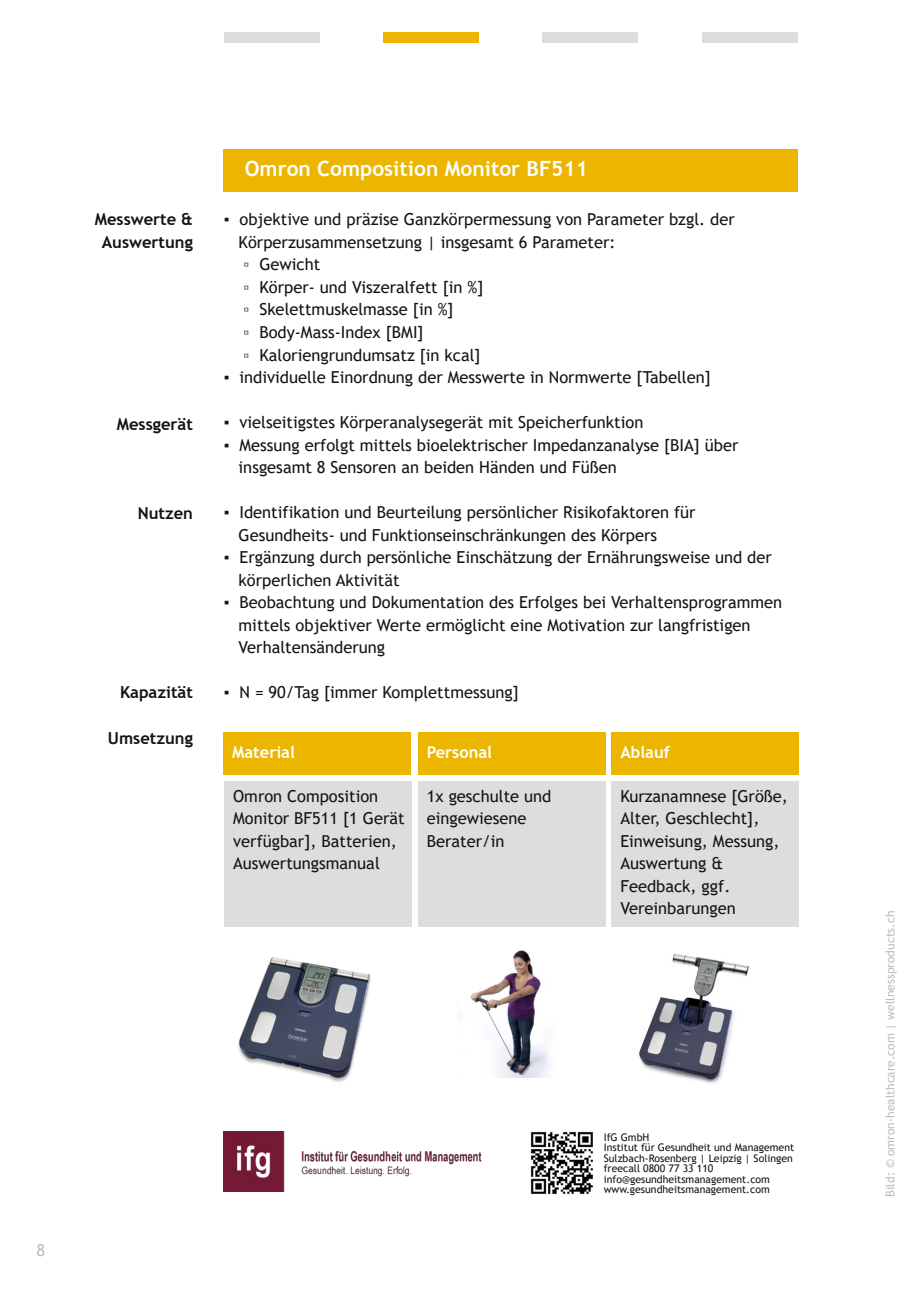
<style>
.page{position:relative;width:919px;height:1289px;background:#fff}
.page>*{position:absolute;margin:0;border:0;box-sizing:border-box;transform-origin:0 0}
.t1{font:700 21px "Trebuchet MS";color:#fff}
.t2{font:16.5px/22.5px "Trebuchet MS";color:#161413}
.t3{font:700 16.5px/22.5px "Trebuchet MS";color:#161413;text-align:center}
.t4{font:700 16.5px "Trebuchet MS";color:#fff}
.t5{font:16.5px "Trebuchet MS";color:#bcbdc0}
.t6{font:12px "Trebuchet MS";color:#bcbdc0}
.t7{font:10.5px/10.5px "Trebuchet MS";color:#161413}
</style>
<div class="page">
<img style="left:224px;top:1131px;width:258px;height:60px">
<img style="left:530px;top:1131px;width:63px;height:63px">
<div style="left:611px;top:781px;width:188px;height:145px;background:#ddddde"></div>
<div style="left:418px;top:781px;width:187px;height:145px;background:#ddddde"></div>
<div style="left:225px;top:781px;width:187px;height:145px;background:#ddddde"></div>
<div style="left:224px;top:732px;width:187px;height:42px;background:#ebb500"></div>
<div style="left:418px;top:732px;width:187px;height:42px;background:#ebb500"></div>
<div style="left:611px;top:732px;width:188px;height:42px;background:#ebb500"></div>
<img style="left:238px;top:957px;width:133px;height:125px">
<img style="left:470px;top:950px;width:79px;height:127px">
<img style="left:639px;top:953px;width:111px;height:130px">
<div style="left:224px;top:149px;width:574px;height:43px;background:#ebb500"></div>
<div style="left:224px;top:32px;width:96px;height:11px;background:#ddddde"></div>
<div style="left:701px;top:32px;width:96px;height:11px;background:#ddddde"></div>
<div style="left:383px;top:32px;width:96px;height:11px;background:#ebb500"></div>
<div style="left:542px;top:32px;width:96px;height:11px;background:#ddddde"></div>
<p class="t3" style="left:95px;top:208px;width:100px">Messwerte &amp;<br>Auswertung</p>
<p class="t3" style="left:117px;top:412px;width:78px">Messgerät</p>
<p class="t3" style="left:138px;top:501px;width:57px">Nutzen</p>
<p class="t3" style="left:120px;top:680px;width:74px">Kapazität</p>
<p class="t3" style="left:108px;top:727px;width:86px">Umsetzung</p>
<p class="t1" style="left:245px;top:156px;width:345px">Omron Composition Monitor BF511</p>
<p class="t2" style="left:224px;top:208px;width:512px">▪ objektive und präzise Ganzkörpermessung von Parameter bzgl. der</p>
<p class="t2" style="left:238px;top:231px;width:378px">Körperzusammensetzung | insgesamt 6 Parameter:</p>
<p class="t2" style="left:243px;top:253px;width:78px">▫ Gewicht</p>
<p class="t2" style="left:243px;top:276px;width:241px">▫ Körper‐ und Viszeralfett [in %]</p>
<p class="t2" style="left:243px;top:298px;width:211px">▫ Skelettmuskelmasse [in %]</p>
<p class="t2" style="left:243px;top:321px;width:181px">▫ Body‐Mass‐Index [BMI]</p>
<p class="t2" style="left:243px;top:343px;width:238px">▫ Kaloriengrundumsatz [in kcal]</p>
<p class="t2" style="left:224px;top:366px;width:488px">▪ individuelle Einordnung der Messwerte in Normwerte [Tabellen]</p>
<p class="t2" style="left:224px;top:411px;width:421px">▪ vielseitigstes Körperanalysegerät mit Speicherfunktion</p>
<p class="t2" style="left:238px;top:433px;width:501px;text-indent:-15px">▪ Messung erfolgt mittels bioelektrischer Impedanzanalyse [BIA] über insgesamt 8 Sensoren an beiden Händen und Füßen</p>
<p class="t2" style="left:238px;top:501px;width:458px;text-indent:-15px">▪ Identifikation und Beurteilung persönlicher Risikofaktoren für<br>Gesundheits‐ und Funktionseinschränkungen des Körpers</p>
<p class="t2" style="left:238px;top:546px;width:534px;text-indent:-15px">▪ Ergänzung durch persönliche Einschätzung der Ernährungsweise und der körperlichen Aktivität</p>
<p class="t2" style="left:238px;top:591px;width:545px;text-indent:-15px">▪ Beobachtung und Dokumentation des Erfolges bei Verhaltensprogrammen mittels objektiver Werte ermöglicht eine Motivation zur langfristigen<br>Verhaltensänderung</p>
<p class="t2" style="left:224px;top:681px;width:296px">▪ N = 90/Tag [immer Komplettmessung]</p>
<p class="t4" style="left:232px;top:742px;width:64px">Material</p>
<p class="t4" style="left:427px;top:742px;width:67px">Personal</p>
<p class="t4" style="left:620px;top:742px;width:51px">Ablauf</p>
<p class="t2" style="left:233px;top:784px;width:173px">Omron Composition<br>Monitor BF511 [1 Gerät verfügbar], Batterien,<br>Auswertungsmanual</p>
<p class="t2" style="left:427px;top:784px;width:126px">1x geschulte und eingewiesene<br>Berater/in</p>
<p class="t2" style="left:620px;top:784px;width:169px">Kurzanamnese [Größe,<br>Alter, Geschlecht],<br>Einweisung, Messung,<br>Auswertung &amp;<br>Feedback, ggf.<br>Vereinbarungen</p>
<p class="t5" style="left:36px;top:1240px;width:10px">8</p>
<p class="t7" style="left:603px;top:1131px;width:192px">IfG GmbH<br>Institut für Gesundheit und Management<br>Sulzbach‐Rosenberg | Leipzig | Solingen freecall 0800 77 33 110 info@gesundheitsmanagement.com www.gesundheitsmanagement.com</p>
<p class="t6" style="left:883px;top:1196px;width:287px;rotate:-90deg">Bild: © omron‐healthcare.com | wellnessproducts.ch</p>
</div>
